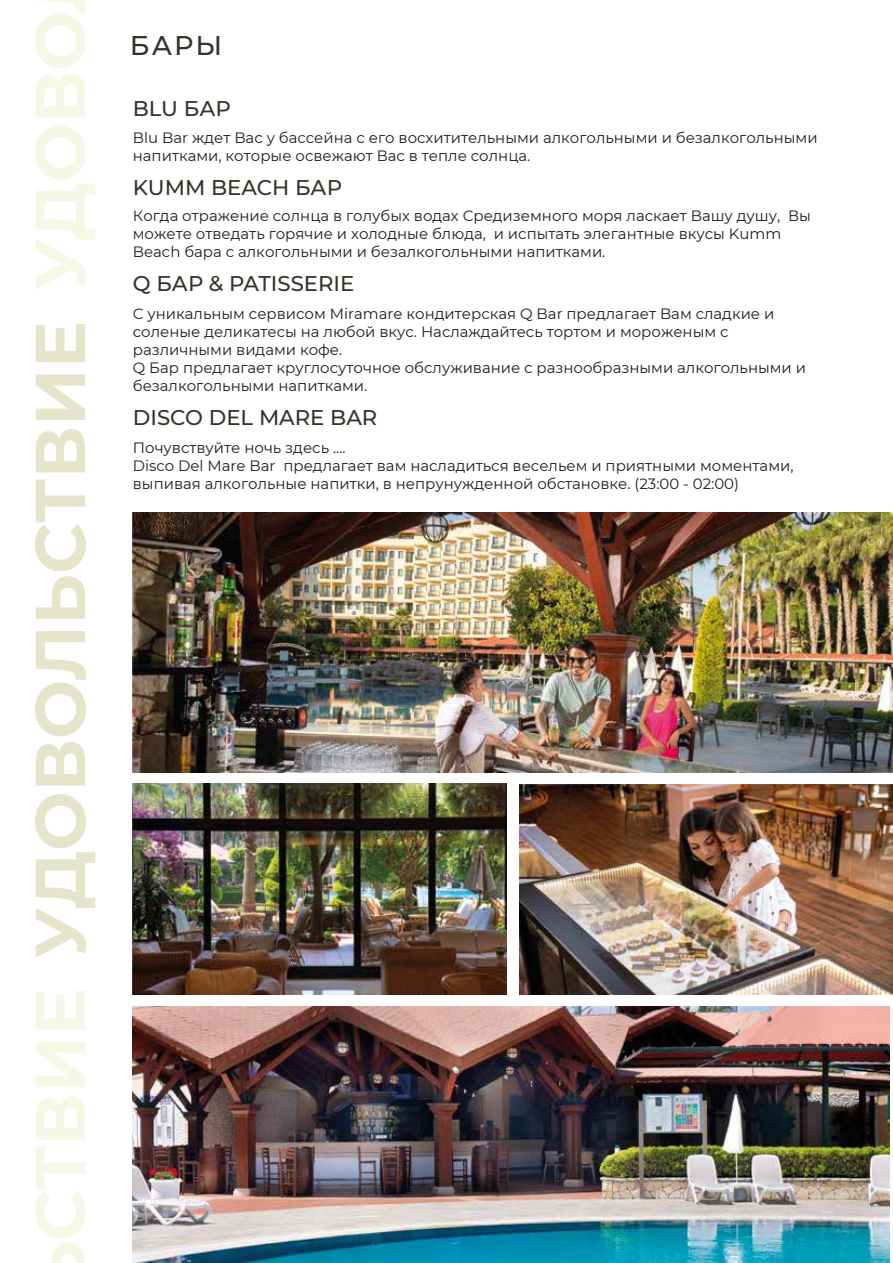
<style>
.page{position:relative;width:893px;height:1263px;background:#fff}
.page>*{position:absolute;margin:0;border:0;box-sizing:border-box;transform-origin:0 0}
.t1{font:700 70.35px "Montserrat";color:#e6e4ca}
.t2{font:500 27px "Montserrat";color:#363228}
.t3{font:500 21.3px "Montserrat";color:#363228}
.t4{font:15px/18px "Montserrat";color:#1d1d1b}
.s1{color:#f6f8e6}
</style>
<div class="page">
<img style="left:132px;top:1006px;width:758px;height:257px">
<img style="left:519px;top:784px;width:374px;height:211px">
<img style="left:132px;top:784px;width:374px;height:211px">
<img style="left:132px;top:513px;width:761px;height:259px">
<h1 class="t1" style="left:9px;top:1241px;width:1231px;rotate:-90deg"><span class="s1">СТВИЕ</span> УДОВОЛЬСТВИЕ <span class="s1">УДОВО</span></h1>
<h2 class="t2" style="left:130px;top:27px;width:94px">БАРЫ</h2>
<h3 class="t3" style="left:133px;top:94px;width:99px">BLU БАР</h3>
<p class="t4" style="left:133px;top:128px;width:686px">Blu Bar ждет Bас у бассейна с его восхитительными алкогольными и безалкогольными напитками, которые освежают Вас в тепле солнца.</p>
<h3 class="t3" style="left:133px;top:172px;width:211px">KUMM BEACH БАР</h3>
<p class="t4" style="left:133px;top:206px;width:680px">Когда отражение солнца в голубых водах Средиземного моря ласкает Bашу душу, Вы можете отведать горячие и холодные блюда, и испытать элегантные вкусы Kumm<br>Beach бара с алкогольными и безалкогольными напитками.</p>
<h3 class="t3" style="left:133px;top:269px;width:223px">Q БАР &amp; PATISSERIE</h3>
<p class="t4" style="left:133px;top:304px;width:675px">С уникальным сервисом Miramare кондитерская Q Bar предлагает Bам сладкие и соленые деликатесы на любой вкус. Наслаждайтесь тортом и мороженым с различными видами кофе.<br>Q Бар предлагает круглосуточное обслуживание с разнообразными алкогольными и безалкогольными напитками.</p>
<h3 class="t3" style="left:133px;top:402px;width:246px">DISCO DEL MARE BAR</h3>
<p class="t4" style="left:133px;top:438px;width:662px">Почувствуйте ночь здесь ....<br>Disco Del Mare Bar предлагает вам насладиться весельем и приятными моментами, выпивая алкогольные напитки, в непрунужденной обстановке. (23:00 - 02:00)</p>
</div>
